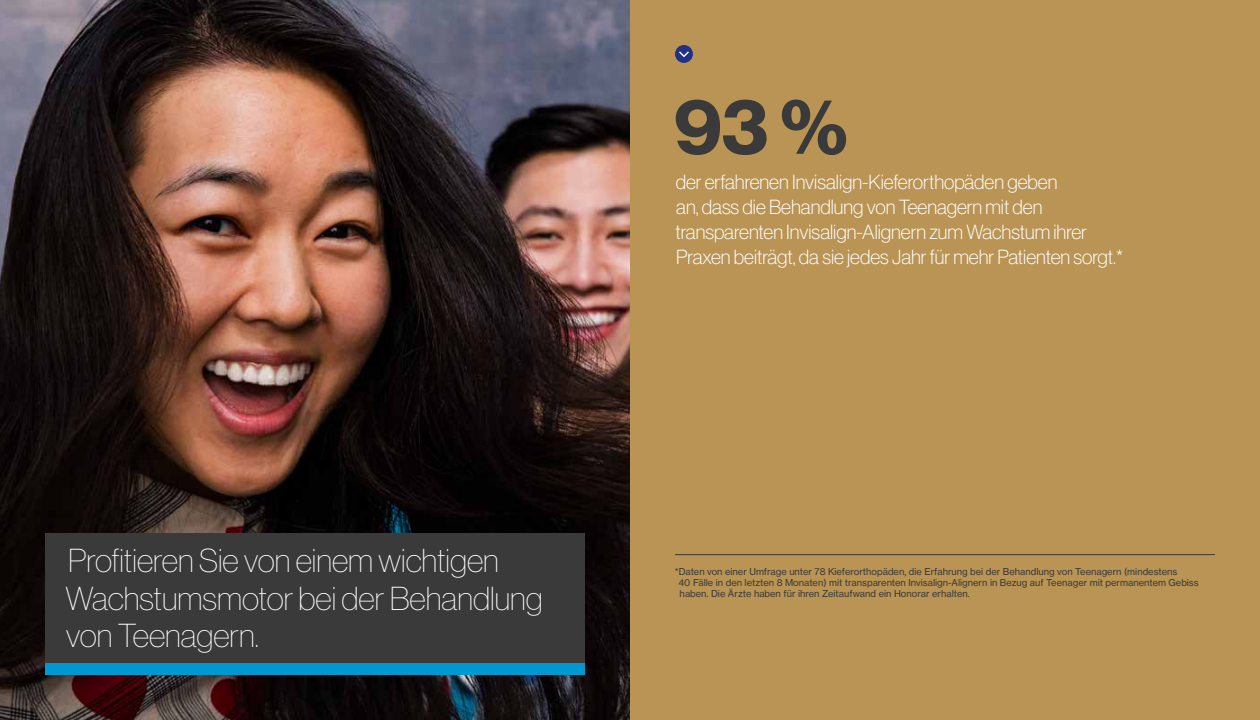
<style>
.page{position:relative;width:1260px;height:720px;background:#fff}
.page>*{position:absolute;margin:0;border:0;box-sizing:border-box;transform-origin:0 0}
.t1{font:77.5px "N Haas Grotesk DS Pro 75 Bd";color:#393a39}
.t2{font:32.5px/37.5px "N Haas Grotesk DS Pro 25 Th";color:#fff}
.t3{font:20px/25px "N Haas Grotesk DS Pro 35 X Lt";color:#fff}
.t4{font:9.38px/11.2px "N Haas Grotesk TX Pro 55 Rg";color:#393a39}
</style>
<div class="page">
<img style="left:0;top:0;width:630px;height:720px">
<div style="left:630px;top:0;width:630px;height:720px;background:#b99454"></div>
<div style="left:45px;top:533px;width:540px;height:142px;background:#393a39"></div>
<hr style="left:675px;top:554px;width:540px;height:1px;background:#393a39">
<div style="left:675px;top:45px;width:18px;height:18px;background:#212f86;border-radius:50%"></div>
<svg style="left:679px;top:51px;width:10px;height:6px"></svg>
<div style="left:45px;top:664px;width:540px;height:11px;background:#0098d1"></div>
<h2 class="t2" style="left:66px;top:542px;width:479px">Profitieren Sie von einem wichtigen<br>Wachstumsmotor bei der Behandlung von Teenagern.</h2>
<h1 class="t1" style="left:674px;top:81px;width:175px">93 %</h1>
<h3 class="t3" style="left:675px;top:169px;width:449px">der erfahrenen Invisalign-Kieferorthopäden geben<br>an, dass die Behandlung von Teenagern mit den transparenten Invisalign-Alignern zum Wachstum ihrer Praxen beiträgt, da sie jedes Jahr für mehr Patienten sorgt.*</h3>
<p class="t4" style="left:678px;top:566px;width:522px;text-indent:-4px">*Daten von einer Umfrage unter 78 Kieferorthopäden, die Erfahrung bei der Behandlung von Teenagern (mindestens<br>40 Fälle in den letzten 8 Monaten) mit transparenten Invisalign-Alignern in Bezug auf Teenager mit permanentem Gebiss haben. Die Ärzte haben für ihren Zeitaufwand ein Honorar erhalten.</p>
</div>
